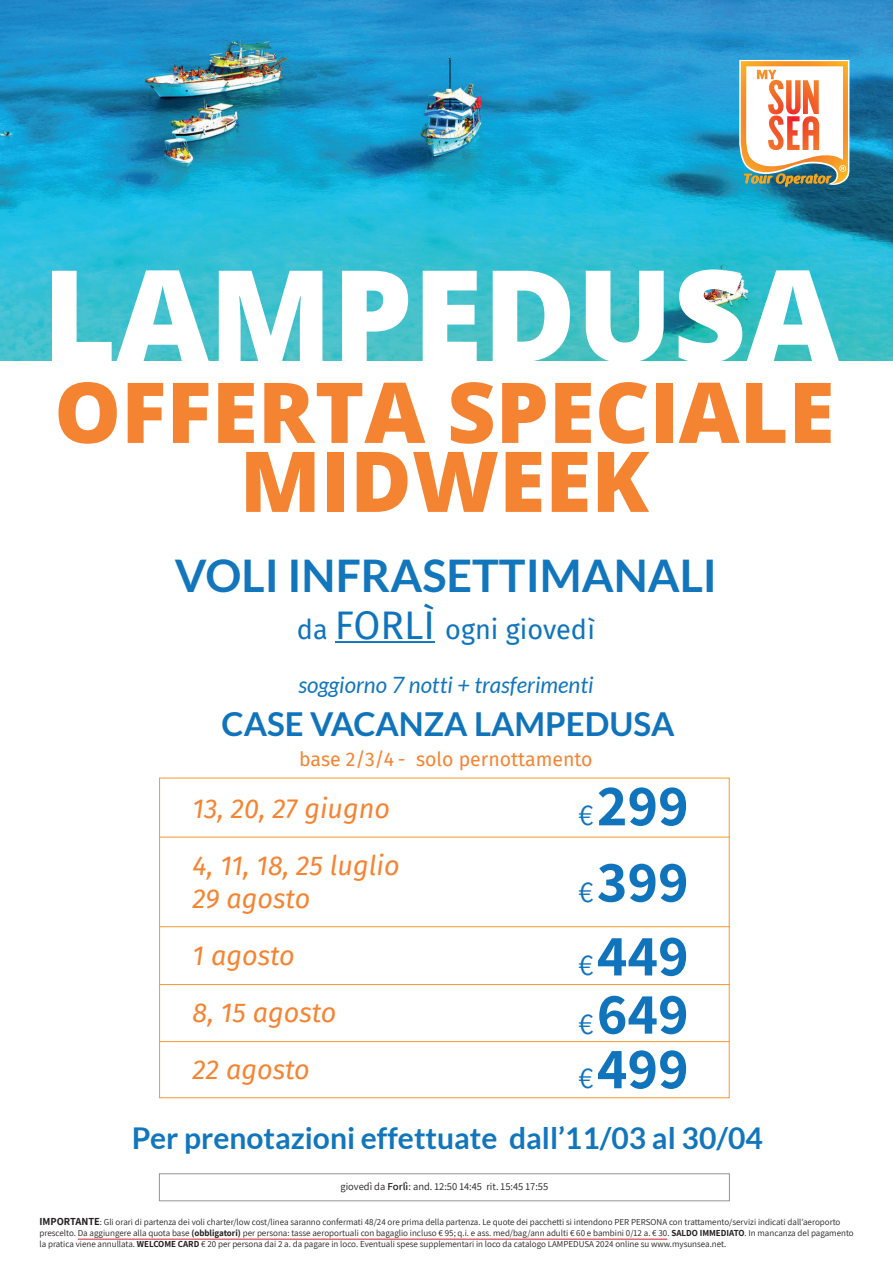
<style>
.page{position:relative;width:893px;height:1263px;background:#fff}
.page>*{position:absolute;margin:0;border:0;box-sizing:border-box;transform-origin:0 0}
.t1{font:800 127.5px "Open Sans";color:#fff}
.t2{font:800 84px/69px "Open Sans";color:#f58432;text-align:center}
.t3{font:700 58.5px/75px "Assistant";color:#1074bc;text-align:justify}
.t4{font:700 45px "Lato";color:#1276bd}
.t5{font:700 33px "Lato";color:#1074bc}
.t6{font:700 30px "Lato";color:#1276bd}
.t7{font:italic 27px/57px "Fira Sans";color:#f58432}
.t8{font:27px "Fira Sans";color:#1074bc}
.t9{font:italic 22.5px "Lato";color:#1276bd}
.t10{font:19.5px "Fira Sans";color:#f58432}
.t11{font:10.5px "Assistant";color:#231f20}
.t12{font:9px/10.8px "Assistant";color:#231f20}
.s1{font-size:39px}
.s2{font-weight:400;font-size:30px}
.s3{font-weight:600}
.s4{font-weight:700;font-size:10.5px}
.s5{font-weight:700}
</style>
<div class="page">
<img style="left:0;top:0;width:893px;height:360px">
<svg style="left:739px;top:60px;width:111px;height:128px"></svg>
<hr style="left:335px;top:641px;width:100px;height:2px;background:#1074bc">
<hr style="left:78px;top:1239px;width:589px;height:1px;background:#d1232a">
<div style="left:159px;top:1173px;width:571px;height:28px;border:1px solid #939598"></div>
<hr style="left:159px;top:837px;width:570px;height:1px;background:#f7982c">
<hr style="left:159px;top:926px;width:570px;height:1px;background:#f7982c">
<hr style="left:159px;top:984px;width:570px;height:1px;background:#f7982c">
<hr style="left:159px;top:1041px;width:570px;height:1px;background:#f7982c">
<h1 class="t1" style="left:42px;top:218px;width:798px">LAMPEDUSA</h1>
<h2 class="t2" style="left:54px;top:373px;width:782px">OFFERTA SPECIALE<br>MIDWEEK</h2>
<h3 class="t4" style="left:175px;top:550px;width:544px">VOLI INFRASETTIMANALI</h3>
<h3 class="t8" style="left:297px;top:609px;width:300px">da <span class="s1">FORLÌ</span> ogni giovedì</h3>
<h3 class="t9" style="left:298px;top:672px;width:297px">soggiorno 7 notti + trasferimenti</h3>
<h3 class="t5" style="left:222px;top:705px;width:454px">CASE VACANZA LAMPEDUSA</h3>
<h3 class="t10" style="left:299px;top:745px;width:295px">base 2/3/4 - solo pernottamento</h3>
<h3 class="t7" style="left:193px;top:780px;width:209px">13, 20, 27 giugno<br>4, 11, 18, 25 luglio</h3>
<h3 class="t7" style="left:193px;top:869px;width:145px">29 agosto<br>1 agosto<br>8, 15 agosto<br>22 agosto</h3>
<h3 class="t3" style="left:578px;top:766px;width:112px"><span class="s2">€</span>299 <span class="s2">€</span>399 <span class="s2">€</span>449</h3>
<h3 class="t3" style="left:578px;top:984px;width:112px;line-height:54.6px"><span class="s2">€</span>649 <span class="s2">€</span>499</h3>
<h3 class="t6" style="left:132px;top:1121px;width:632px">Per prenotazioni effettuate dall’11/03 al 30/04</h3>
<p class="t11" style="left:340px;top:1179px;width:209px">giovedì da <span class="s3">Forlì</span>: and. 12:50 14:45 rit. 15:45 17:55</p>
<p class="t12" style="left:39px;top:1216px;width:816px"><span class="s4">IMPORTANTE</span>: Gli orari di partenza dei voli charter/low cost/linea saranno confermati 48/24 ore prima della partenza. Le quote dei pacchetti si intendono PER PERSONA con trattamento/servizi indicati dall’aeroporto prescelto. Da aggiungere alla quota base <span class="s5">(obbligatori)</span> per persona: tasse aeroportuali con bagaglio incluso € 95; q.i. e ass. med/bag/ann adulti € 60 e bambini 0/12 a. € 30. <span class="s5">SALDO IMMEDIATO</span>. In mancanza del pagamento la pratica viene annullata. <span class="s5">WELCOME CARD</span> € 20 per persona dai 2 a. da pagare in loco. Eventuali spese supplementari in loco da catalogo LAMPEDUSA 2024 online su www.mysunsea.net.</p>
</div>
